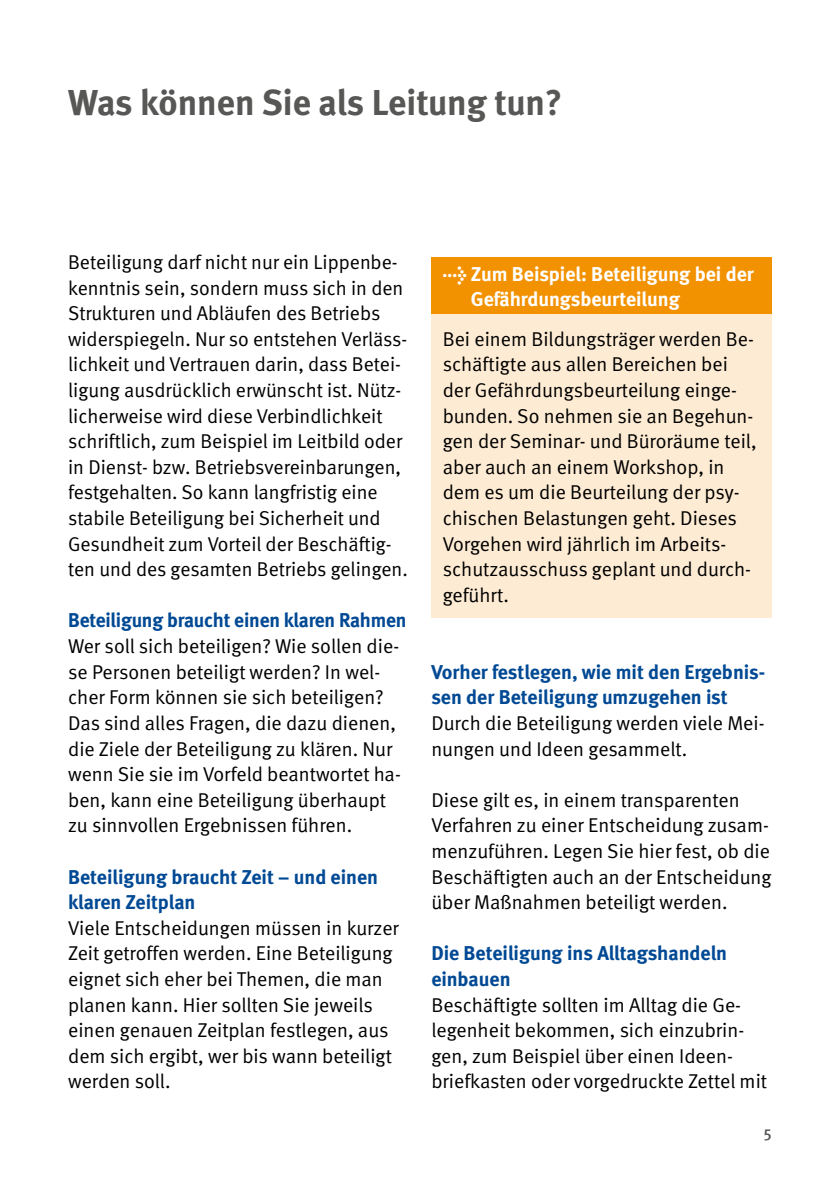
<style>
.page{position:relative;width:840px;height:1191px;background:#fff}
.page>*{position:absolute;margin:0;border:0;box-sizing:border-box;transform-origin:0 0}
.Überschriften_H1_ohne_Zahl{font:700 36px "DGUV Meta";letter-spacing:-.005em;color:#575756}
.Fließtext_FT_Abstand_nach{font:20px/25.6px "DGUV Meta";color:#000}
.Fließtext_STG_FT{font:20px/25.6px "DGUV Meta";color:#000}
.Überschriften_H2_ohne_Zahl{font:700 20px/25.6px "DGUV Meta";color:#004994}
.Fließtext_STG_Titel{font:700 20px/25.6px "DGUV Meta";color:#fff}
.t1{font:500 16px "DGUV Meta";color:#575756}
</style>
<div class="page">
<div style="left:431px;top:258px;width:340px;height:62px;background:#f39200"></div>
<div style="left:431px;top:314px;width:340px;height:304px;background:#feebd3"></div>
<h1 class="Überschriften_H1_ohne_Zahl" style="left:68px;top:81px;width:495px">Was können Sie als Leitung tun?</h1>
<p class="Fließtext_FT_Abstand_nach" style="left:68px;top:250px;width:341px">Beteiligung darf nicht nur ein Lippenbe&shy;kenntnis sein, sondern muss sich in den Strukturen und Abläufen des Betriebs widerspiegeln. Nur so entstehen Verläss&shy;lichkeit und Vertrauen darin, dass Betei&shy;ligung ausdrücklich erwünscht ist. Nütz&shy;licherweise wird diese Verbindlichkeit schriftlich, zum Beispiel im Leitbild oder in Dienst- bzw. Betriebsvereinbarungen, festgehalten. So kann langfristig eine stabile Beteiligung bei Sicherheit und Gesundheit zum Vorteil der Beschäftig&shy;ten und des gesamten Betriebs gelingen.</p>
<h2 class="Überschriften_H2_ohne_Zahl" style="left:68px;top:608px;width:340px">Beteiligung braucht einen klaren Rahmen</h2>
<p class="Fließtext_FT_Abstand_nach" style="left:68px;top:634px;width:334px">Wer soll sich beteiligen? Wie sollen die&shy;se Personen beteiligt werden? In wel&shy;cher Form können sie sich beteiligen?<br>Das sind alles Fragen, die dazu dienen, die Ziele der Beteiligung zu klären. Nur wenn Sie sie im Vorfeld beantwortet ha&shy;ben, kann eine Beteiligung überhaupt zu sinnvollen Ergebnissen führen.</p>
<h2 class="Überschriften_H2_ohne_Zahl" style="left:68px;top:864px;width:311px">Beteiligung braucht Zeit – und einen klaren Zeitplan</h2>
<p class="Fließtext_FT_Abstand_nach" style="left:68px;top:915px;width:332px">Viele Entscheidungen müssen in kurzer Zeit getroffen werden. Eine Beteiligung eignet sich eher bei Themen, die man planen kann. Hier sollten Sie jeweils einen genauen Zeitplan festlegen, aus dem sich ergibt, wer bis wann beteiligt werden soll.</p>
<p class="Fließtext_STG_Titel" style="left:470px;top:261px;width:284px;text-indent:-28px">→ Zum Beispiel: Beteiligung bei der<br>Gefährdungsbeurteilung</p>
<p class="Fließtext_STG_FT" style="left:442px;top:326px;width:315px">Bei einem Bildungsträger werden Be&shy;schäftigte aus allen Bereichen bei der Gefährdungsbeurteilung einge&shy;bunden. So nehmen sie an Begehun&shy;gen der Seminar- und Büroräume teil, aber auch an einem Workshop, in dem es um die Beurteilung der psy&shy;chischen Belastungen geht. Dieses<br>Vorgehen wird jährlich im Arbeits&shy;schutzausschuss geplant und durch&shy;geführt.</p>
<h2 class="Überschriften_H2_ohne_Zahl" style="left:431px;top:659px;width:335px">Vorher festlegen, wie mit den Ergebnis&shy;sen der Beteiligung umzugehen ist</h2>
<p class="Fließtext_FT_Abstand_nach" style="left:431px;top:710px;width:334px">Durch die Beteiligung werden viele Mei&shy;nungen und Ideen gesammelt.</p>
<p class="Fließtext_FT_Abstand_nach" style="left:431px;top:787px;width:341px">Diese gilt es, in einem transparenten Verfahren zu einer Entscheidung zusam&shy;menzuführen. Legen Sie hier fest, ob die Beschäftigten auch an der Entscheidung über Maßnahmen beteiligt werden.</p>
<h2 class="Überschriften_H2_ohne_Zahl" style="left:431px;top:941px;width:297px">Die Beteiligung ins Alltagshandeln einbauen</h2>
<p class="Fließtext_FT_Abstand_nach" style="left:431px;top:992px;width:337px">Beschäftigte sollten im Alltag die Ge&shy;legenheit bekommen, sich einzubrin&shy;gen, zum Beispiel über einen Ideen&shy;briefkasten oder vorgedruckte Zettel mit</p>
<p class="t1" style="left:763px;top:1124px;width:9px">5</p>
</div>
